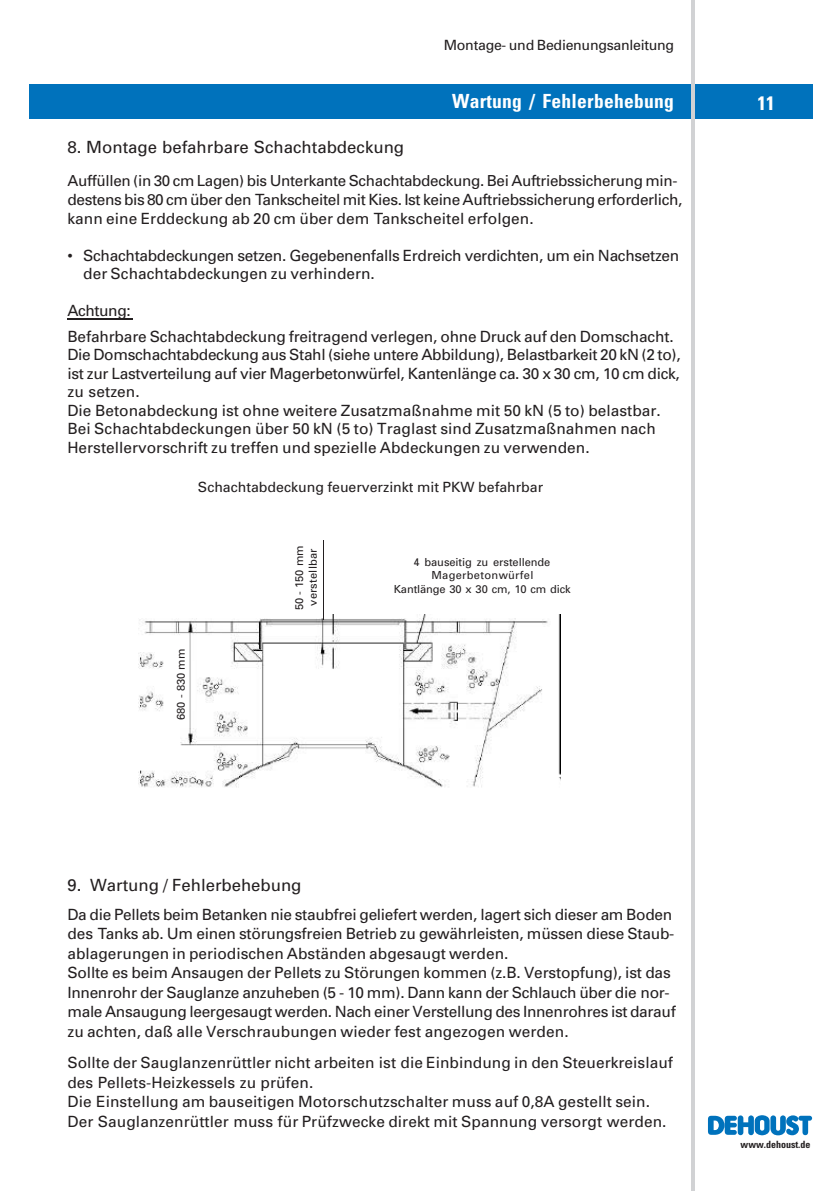
<style>
.page{position:relative;width:840px;height:1191px;background:#fff}
.page>*{position:absolute;margin:0;border:0;box-sizing:border-box;transform-origin:0 0}
.t1{font:700 condensed 19.4px "Univers";letter-spacing:.015em;color:#fff}
.t2{font:16.8px "Univers";color:#231f20}
.t3{font:15.4px/19.6px "Univers";letter-spacing:-.01em;color:#231f20}
.t4{font:15.2px "Univers";letter-spacing:-.02em;color:#231f20}
.t5{font:14.2px "Univers";color:#231f20}
.t6{font:14.2px "Univers";letter-spacing:-.02em;color:#231f20}
.t7{font:11px/13.4px "Univers";letter-spacing:-.005em;color:#231f20;text-align:center}
.t8{font:11px/13.4px "Univers";letter-spacing:.02em;color:#231f20;text-align:center}
.t9{font:700 condensed 10px "Univers";letter-spacing:-.005em;color:#231f20}
</style>
<div class="page">
<div style="left:29px;top:85px;width:783px;height:34px;background:#0072bc"></div>
<svg style="left:690px;top:0;width:4px;height:1190px;fill:#d1d2d4"></svg>
<hr style="left:67px;top:317px;width:66px;height:2px;background:#231f20">
<img style="left:138px;top:614px;width:422px;height:174px">
<hr style="left:323px;top:540px;width:1px;height:80px;background:#231f20">
<svg style="left:708px;top:1115px;width:103px;height:20px"></svg>
<p class="t6" style="left:443px;top:39px;width:232px">Montage- und Bedienungsanleitung</p>
<p class="t1" style="left:452px;top:94px;width:223px">Wartung / Fehlerbehebung</p>
<p class="t2" style="left:67px;top:140px;width:338px">8. Montage befahrbare Schachtabdeckung</p>
<p class="t4" style="left:67px;top:175px;width:611px">Auffüllen (in 30 cm Lagen) bis Unterkante Schachtabdeckung. Bei Auftriebssicherung min-</p>
<p class="t3" style="left:67px;top:192px;width:616px;line-height:18.4px">destens bis 80 cm über den Tankscheitel mit Kies. Ist keine Auftriebssicherung erforderlich, kann eine Erddeckung ab 20 cm über dem Tankscheitel erfolgen.</p>
<p class="t3" style="left:83px;top:247px;width:597px;line-height:18.4px;text-indent:-16px">• Schachtabdeckungen setzen. Gegebenenfalls Erdreich verdichten, um ein Nachsetzen der Schachtabdeckungen zu verhindern.</p>
<p class="t3" style="left:67px;top:299px;width:607px;line-height:25.6px">Achtung:<br>Befahrbare Schachtabdeckung freitragend verlegen, ohne Druck auf den Domschacht.</p>
<p class="t3" style="left:67px;top:347px;width:614px;line-height:18.4px">Die Domschachtabdeckung aus Stahl (siehe untere Abbildung), Belastbarkeit 20 kN (2 to), ist zur Lastverteilung auf vier Magerbetonwürfel, Kantenlänge ca. 30 x 30 cm, 10 cm dick, zu setzen.<br>Die Betonabdeckung ist ohne weitere Zusatzmaßnahme mit 50 kN (5 to) belastbar.<br>Bei Schachtabdeckungen über 50 kN (5 to) Traglast sind Zusatzmaßnahmen nach Herstellervorschrift zu treffen und spezielle Abdeckungen zu verwenden.</p>
<p class="t5" style="left:198px;top:482px;width:346px">Schachtabdeckung feuerverzinkt mit PKW befahrbar</p>
<p class="t7" style="left:175px;top:719px;width:72px;rotate:-90deg">680 - 830 mm</p>
<p class="t8" style="left:293px;top:609px;width:66px;rotate:-90deg">50 - 150 mm verstellbar</p>
<p class="t7" style="left:393px;top:556px;width:178px">4 bauseitig zu erstellende<br>Magerbetonwürfel<br>Kantlänge 30 x 30 cm, 10 cm dick</p>
<p class="t1" style="left:756px;top:96px;width:19px">11</p>
<p class="t2" style="left:67px;top:879px;width:235px">9. Wartung / Fehlerbehebung</p>
<p class="t3" style="left:67px;top:905px;width:609px">Da die Pellets beim Betanken nie staubfrei geliefert werden, lagert sich dieser am Boden des Tanks ab. Um einen störungsfreien Betrieb zu gewährleisten, müssen diese Staub&shy;ablagerungen in periodischen Abständen abgesaugt werden.<br>Sollte es beim Ansaugen der Pellets zu Störungen kommen (z.B. Verstopfung), ist das Innenrohr der Sauglanze anzuheben (5 - 10 mm). Dann kann der Schlauch über die nor&shy;male Ansaugung leergesaugt werden. Nach einer Verstellung des Innenrohres ist darauf zu achten, daß alle Verschraubungen wieder fest angezogen werden.</p>
<p class="t3" style="left:67px;top:1053px;width:606px">Sollte der Sauglanzenrüttler nicht arbeiten ist die Einbindung in den Steuerkreislauf des Pellets-Heizkessels zu prüfen.<br>Die Einstellung am bauseitigen Motorschutzschalter muss auf 0,8A gestellt sein.<br>Der Sauglanzenrüttler muss für Prüfzwecke direkt mit Spannung versorgt werden.</p>
<p class="t9" style="left:740px;top:1140px;width:71px">www.dehoust.de</p>
</div>
